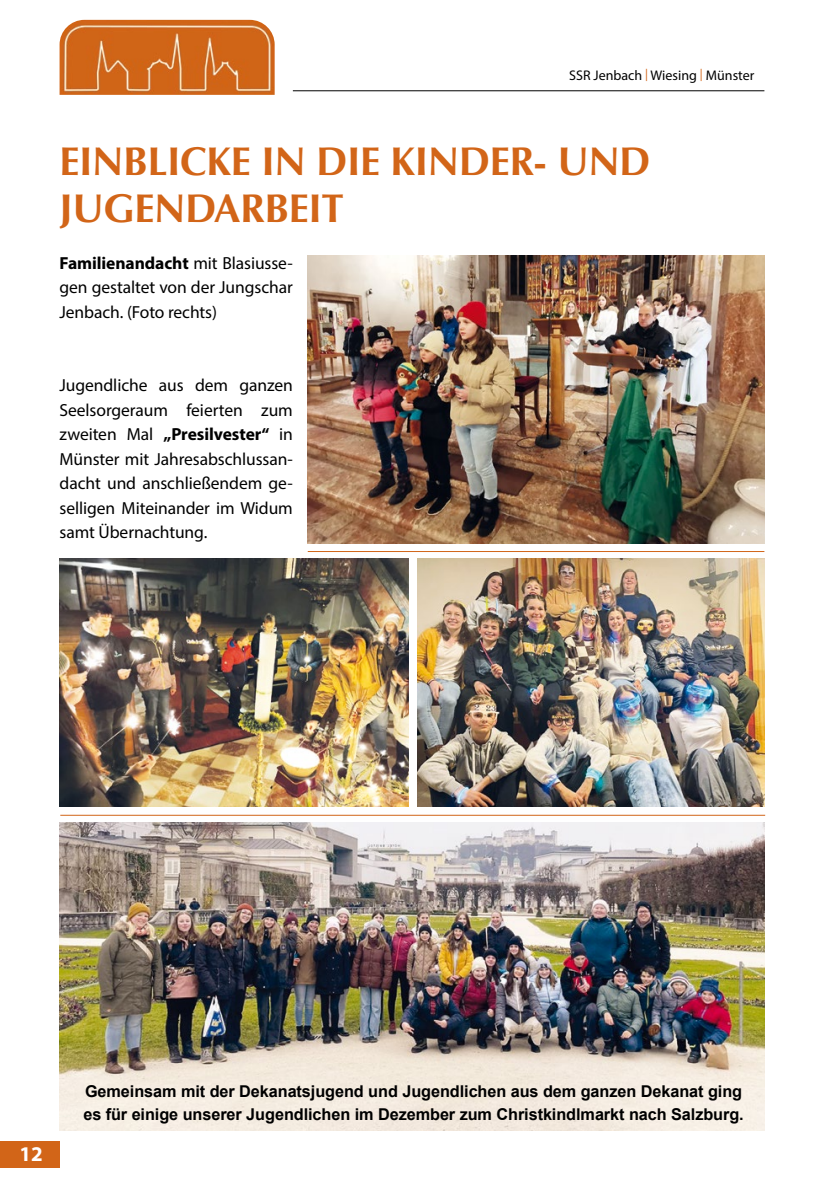
<style>
.page{position:relative;width:824px;height:1191px;background:#fff}
.page>*{position:absolute;margin:0;border:0;box-sizing:border-box;transform-origin:0 0}
.t1{font:700 40.25px "Optima";letter-spacing:-.01em;color:#d26518}
.t2{font:700 21px "Myriad Pro";color:#fff}
.t3{font:17.5px/24.5px "Myriad Pro";letter-spacing:-.005em;color:#000;text-align:justify}
.t4{font:700 16.28px/22.8px "Arial";letter-spacing:-.005em;color:#000}
.t5{font:14px "Myriad Pro";color:#000}
.s1{font-size:12.25px;color:#d26518}
.s2{font-weight:700}
</style>
<div class="page">
<div style="left:0;top:1141px;width:60px;height:26px;background:#d26518"></div>
<hr style="left:293px;top:90px;width:471px;height:1px;background:#000">
<img style="left:60px;top:20px;width:214px;height:75px">
<hr style="left:60px;top:815px;width:705px;height:1px;background:#d26518">
<img style="left:60px;top:822px;width:704px;height:308px">
<img style="left:308px;top:255px;width:456px;height:288px">
<img style="left:60px;top:558px;width:348px;height:248px">
<img style="left:417px;top:558px;width:347px;height:248px">
<hr style="left:308px;top:551px;width:456px;height:1px;background:#d26518">
<p class="t5" style="left:569px;top:67px;width:187px">SSR Jenbach <span class="s1">|</span> Wiesing <span class="s1">|</span> Münster</p>
<p class="t1" style="left:60px;top:138px;width:592px">EINBLICKE IN DIE KINDER- UND</p>
<p class="t1" style="left:60px;top:185px;width:286px">JUGENDARBEIT</p>
<p class="t3" style="left:60px;top:250px;width:235px"><span class="s2">Familienandacht</span> mit Blasiusse&shy;gen gestaltet von der Jungschar Jenbach. (Foto rechts)</p>
<p class="t3" style="left:60px;top:373px;width:235px">Jugendliche aus dem ganzen Seelsorgeraum feierten zum zweiten Mal <span class="s2">„Presilvester“</span> in Münster mit Jahresabschlussan&shy;dacht und anschließendem ge&shy;selligen Miteinander im Widum samt Übernachtung.</p>
<p class="t2" style="left:20px;top:1140px;width:25px">12</p>
<p class="t4" style="left:83px;top:1080px;width:661px">Gemeinsam mit der Dekanatsjugend und Jugendlichen aus dem ganzen Dekanat ging es für einige unserer Jugendlichen im Dezember zum Christkindlmarkt nach Salzburg.</p>
</div>
